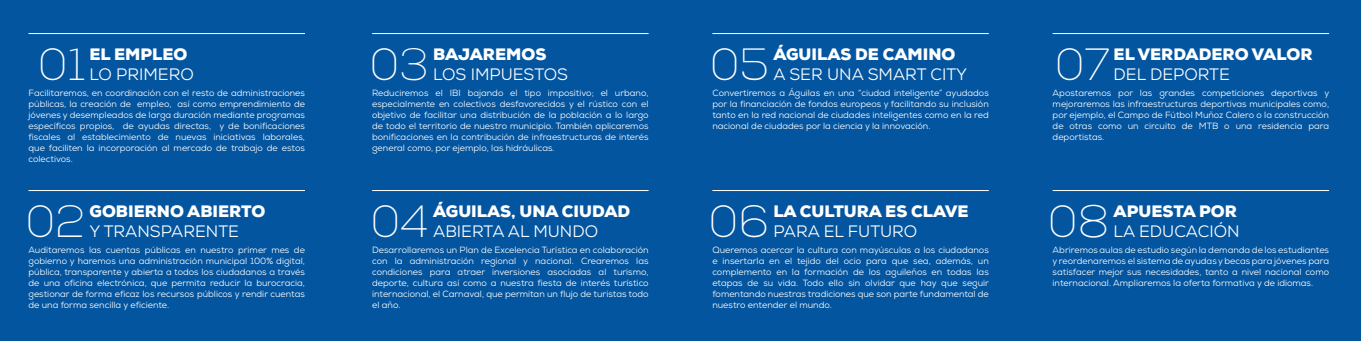
<style>
.page{position:relative;width:1361px;height:341px;background:#fff}
.page>*{position:absolute;margin:0;border:0;box-sizing:border-box;transform-origin:0 0}
.t1{font:100 45px "Nexa";color:#fff}
.t2{font:900 16.5px "Nexa";color:#fff}
.t3{font:16.5px "Nexa";color:#fff}
.t4{font:9px/10.9px "Nexa";color:#fff;text-align:justify}
</style>
<div class="page">
<div style="left:0;top:0;width:1361px;height:340px;background:#0355a0"></div>
<hr style="left:29px;top:33px;width:276px;height:1px;background:#fff">
<hr style="left:29px;top:190px;width:276px;height:1px;background:#fff">
<hr style="left:372px;top:33px;width:276px;height:1px;background:#fff">
<hr style="left:372px;top:190px;width:276px;height:1px;background:#fff">
<hr style="left:712px;top:33px;width:277px;height:1px;background:#fff">
<hr style="left:712px;top:190px;width:277px;height:1px;background:#fff">
<hr style="left:1052px;top:33px;width:277px;height:1px;background:#fff">
<hr style="left:1052px;top:190px;width:277px;height:1px;background:#fff">
<h1 class="t1" style="left:38px;top:37px;width:49px">01</h1>
<h2 class="t2" style="left:89px;top:43px;width:99px">EL EMPLEO</h2>
<h2 class="t3" style="left:89px;top:63px;width:106px">LO PRIMERO</h2>
<h1 class="t1" style="left:369px;top:37px;width:61px">03</h1>
<h2 class="t2" style="left:433px;top:43px;width:115px">BAJAREMOS</h2>
<h2 class="t3" style="left:433px;top:63px;width:136px">LOS IMPUESTOS</h2>
<h1 class="t1" style="left:710px;top:37px;width:61px">05</h1>
<h2 class="t2" style="left:773px;top:43px;width:184px">ÁGUILAS DE CAMINO</h2>
<h2 class="t3" style="left:773px;top:63px;width:195px">A SER UNA SMART CITY</h2>
<h1 class="t1" style="left:1054px;top:37px;width:56px">07</h1>
<h2 class="t2" style="left:1113px;top:43px;width:200px">EL VERDADERO VALOR</h2>
<h2 class="t3" style="left:1113px;top:63px;width:118px">DEL DEPORTE</h2>
<p class="t4" style="left:29px;top:88px;width:278px">Facilitaremos, en coordinación con el resto de administraciones públicas, la creación de empleo, así como emprendimiento de jóvenes y desempleados de larga duración mediante programas específicos propios, de ayudas directas, y de bonificaciones fiscales al establecimiento de nuevas iniciativas laborales, que faciliten la incorporación al mercado de trabajo de estos colectivos.</p>
<p class="t4" style="left:372px;top:88px;width:278px">Reduciremos el IBI bajando el tipo impositivo; el urbano, especialmente en colectivos desfavorecidos y el rústico con el objetivo de facilitar una distribución de la población a lo largo de todo el territorio de nuestro municipio. También aplicaremos bonificaciones en la contribución de infraestructuras de interés general como, por ejemplo, las hidráulicas.</p>
<p class="t4" style="left:712px;top:88px;width:278px">Convertiremos a Águilas en una “ciudad inteligente” ayudados por la financiación de fondos europeos y facilitando su inclusión tanto en la red nacional de ciudades inteligentes como en la red nacional de ciudades por la ciencia y la innovación.</p>
<p class="t4" style="left:1052px;top:88px;width:278px">Apostaremos por las grandes competiciones deportivas y mejoraremos las infraestructuras deportivas municipales como, por ejemplo, el Campo de Fútbol Muñoz Calero o la construcción de otras como un circuito de MTB o una residencia para deportistas.</p>
<h1 class="t1" style="left:25px;top:193px;width:61px">02</h1>
<h2 class="t2" style="left:89px;top:200px;width:177px">GOBIERNO ABIERTO</h2>
<h2 class="t3" style="left:89px;top:220px;width:151px">Y TRANSPARENTE</h2>
<h1 class="t1" style="left:370px;top:193px;width:60px">04</h1>
<h2 class="t2" style="left:433px;top:200px;width:199px">ÁGUILAS, UNA CIUDAD</h2>
<h2 class="t3" style="left:433px;top:220px;width:167px">ABIERTA AL MUNDO</h2>
<h1 class="t1" style="left:708px;top:193px;width:62px">06</h1>
<h2 class="t2" style="left:773px;top:200px;width:197px">LA CULTURA ES CLAVE</h2>
<h2 class="t3" style="left:773px;top:220px;width:145px">PARA EL FUTURO</h2>
<h1 class="t1" style="left:1048px;top:193px;width:63px">08</h1>
<h2 class="t2" style="left:1113px;top:200px;width:125px">APUESTA POR</h2>
<h2 class="t3" style="left:1113px;top:220px;width:128px">LA EDUCACIÓN</h2>
<p class="t4" style="left:29px;top:244px;width:278px">Auditaremos las cuentas públicas en nuestro primer mes de gobierno y haremos una administración municipal 100% digital, pública, transparente y abierta a todos los ciudadanos a través de una oficina electrónica, que permita reducir la burocracia, gestionar de forma eficaz los recursos públicos y rendir cuentas de una forma sencilla y eficiente.</p>
<p class="t4" style="left:372px;top:244px;width:278px">Desarrollaremos un Plan de Excelencia Turística en colaboración con la administración regional y nacional. Crearemos las condiciones para atraer inversiones asociadas al turismo, deporte, cultura así como a nuestra fiesta de interés turístico internacional, el Carnaval, que permitan un flujo de turistas todo el año.</p>
<p class="t4" style="left:712px;top:244px;width:278px">Queremos acercar la cultura con mayúsculas a los ciudadanos e insertarla en el tejido del ocio para que sea, además, un complemento en la formación de los aguileños en todas las etapas de su vida. Todo ello sin olvidar que hay que seguir fomentando nuestras tradiciones que son parte fundamental de nuestro entender el mundo.</p>
<p class="t4" style="left:1052px;top:244px;width:278px">Abriremos aulas de estudio según la demanda de los estudiantes y reordenaremos el sistema de ayudas y becas para jóvenes para satisfacer mejor sus necesidades, tanto a nivel nacional como internacional. Ampliaremos la oferta formativa y de idiomas.</p>
</div>
